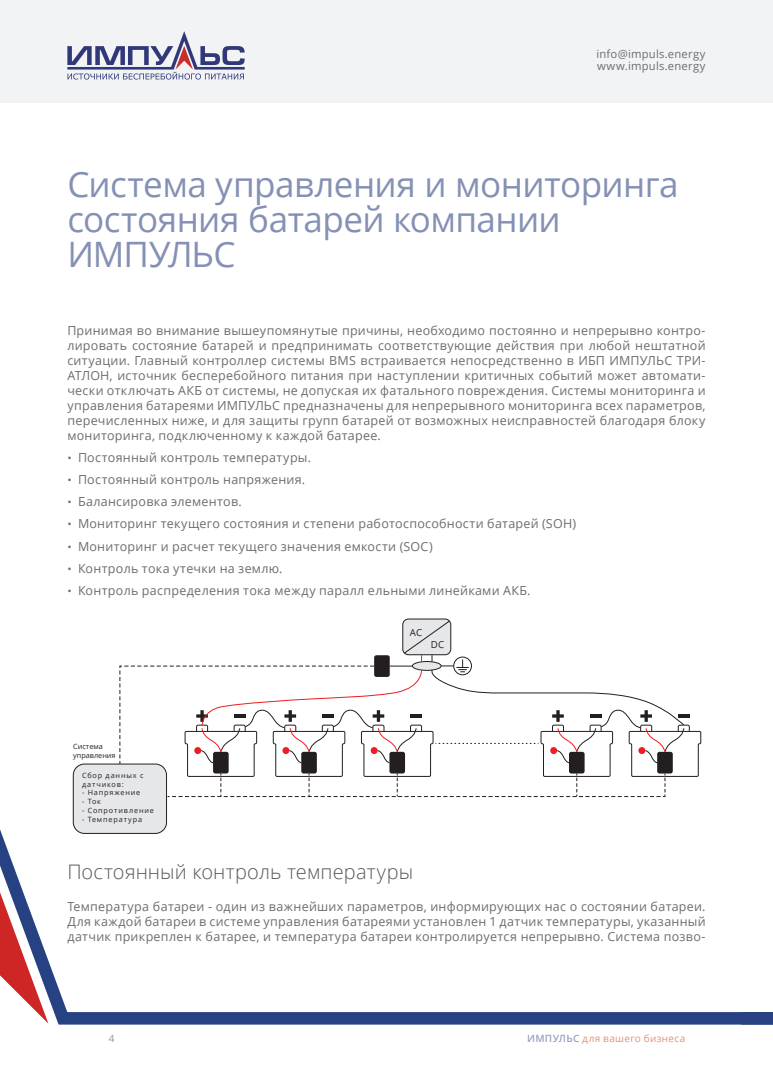
<style>
.page{position:relative;width:773px;height:1081px;background:#fff}
.page>*{position:absolute;margin:0;border:0;box-sizing:border-box;transform-origin:0 0}
.Серия_1{font:35px/35px "Open Sans";letter-spacing:-.015em;color:#8590b5}
.Область{font:300 20px "Open Sans";letter-spacing:.005em;color:#57585a}
.Основной_текст{font:12.5px/15px "Open Sans";letter-spacing:.02em;color:#6c6d70;text-align:justify}
.t1{font:11.25px/12.5px "Open Sans";letter-spacing:.02em;color:#6c6d70}
.t2{font:10px "Open Sans";letter-spacing:.03em;color:#e59178}
.t3{font:10px "Open Sans";color:#939598}
.t4{font:9.75px "Open Sans";color:#231f20}
.t5{font:7.25px/8.8px "Open Sans";letter-spacing:.115em;color:#231f20}
.t6{font:7.25px/8.8px "Open Sans";color:#231f20}
.s1{font-size:11.25px}
.s2{font-weight:600;color:#98a2c1}
</style>
<div class="page">
<svg style="left:0;top:829px;width:772px;height:196px"></svg>
<div style="left:0;top:0;width:772px;height:103px;background:#f2f3f4"></div>
<svg style="left:67px;top:31px;width:177px;height:49px"></svg>
<div style="left:67px;top:614px;width:638px;height:224px;background:#fff"></div>
<div style="left:402px;top:618px;width:49px;height:37px;border:1px solid #231f20;border-radius:6px"></div>
<div style="left:73px;top:764px;width:93px;height:69px;background:#e6e7e9;border-radius:11px"></div>
<div style="left:73px;top:763px;width:94px;height:71px;border:1px solid #231f20;border-radius:11px"></div>
<svg style="left:119px;top:620px;width:582px;height:177px"></svg>
<p class="t1" style="left:596px;top:47px;width:111px">info@impuls.energy www.impuls.energy</p>
<p class="Серия_1" style="left:67px;top:166px;width:612px">Система управления и мониторинга состояния батарей компании<br>ИМПУЛЬС</p>
<p class="Основной_текст" style="left:67px;top:323px;width:639px">Принимая во внимание вышеупомянутые причины, необходимо постоянно и непрерывно контро&shy;лировать состояние батарей и предпринимать соответствующие действия при любой нештатной ситуации. Главный контроллер системы BMS встраивается непосредственно в ИБП ИМПУЛЬС ТРИ-АТЛОН, источник бесперебойного питания при наступлении критичных событий может автомати&shy;чески отключать АКБ от системы, не допуская их фатального повреждения. Системы мониторинга и управления батареями ИМПУЛЬС предназначены для непрерывного мониторинга всех параметров, перечисленных ниже, и для защиты групп батарей от возможных неисправностей благодаря блоку мониторинга, подключенному к каждой батарее.</p>
<p class="Основной_текст" style="left:67px;top:450px;width:245px"><span class="s1">•</span> Постоянный контроль температуры.</p>
<p class="Основной_текст" style="left:67px;top:472px;width:239px"><span class="s1">•</span> Постоянный контроль напряжения.</p>
<p class="Основной_текст" style="left:67px;top:494px;width:176px"><span class="s1">•</span> Балансировка элементов.</p>
<p class="Основной_текст" style="left:67px;top:516px;width:510px"><span class="s1">•</span> Мониторинг текущего состояния и степени работоспособности батарей (SOH)</p>
<p class="Основной_текст" style="left:67px;top:538px;width:367px"><span class="s1">•</span> Мониторинг и расчет текущего значения емкости (SOC)</p>
<p class="Основной_текст" style="left:67px;top:560px;width:217px"><span class="s1">•</span> Контроль тока утечки на землю.</p>
<p class="Основной_текст" style="left:67px;top:582px;width:464px"><span class="s1">•</span> Контроль распределения тока между паралл ельными линейками АКБ.</p>
<p class="t4" style="left:410px;top:625px;width:14px">AC</p>
<p class="t6" style="left:73px;top:742px;width:44px">Система управления</p>
<p class="t5" style="left:82px;top:771px;width:63px">Сбор данных с датчиков:</p>
<p class="t5" style="left:82px;top:788px;width:60px">- Напряжение</p>
<p class="t5" style="left:82px;top:797px;width:20px">- Ток</p>
<p class="t5" style="left:82px;top:805px;width:73px">- Сопротивление</p>
<p class="t5" style="left:82px;top:814px;width:62px">- Температура</p>
<p class="t4" style="left:431px;top:637px;width:15px">DC</p>
<p class="Область" style="left:67px;top:857px;width:347px">Постоянный контроль температуры</p>
<p class="Основной_текст" style="left:67px;top:899px;width:639px">Температура батареи - один из важнейших параметров, информирующих нас о состоянии батареи.<br>Для каждой батареи в системе управления батареями установлен 1 датчик температуры, указанный датчик прикреплен к батарее, и температура батареи контролируется непрерывно. Система позво-</p>
<p class="t3" style="left:109px;top:1032px;width:7px">4</p>
<p class="t2" style="left:527px;top:1032px;width:159px"><span class="s2">ИМПУЛЬС</span> для вашего бизнеса</p>
</div>
